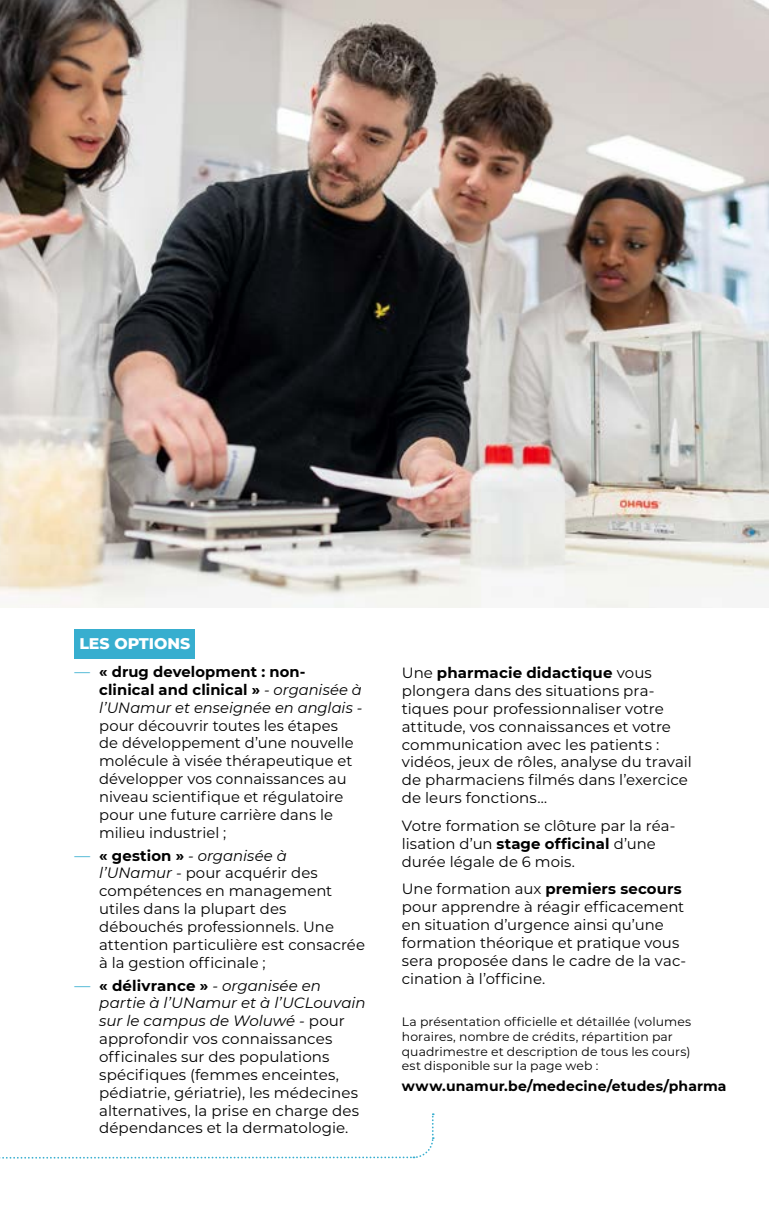
<style>
.page{position:relative;width:769px;height:1216px;background:#fff}
.page>*{position:absolute;margin:0;border:0;box-sizing:border-box;transform-origin:0 0}
.t1{font:800 15.75px "Montserrat";color:#fff}
.t2{font:14.88px/17.8px "Montserrat";color:#000}
.t3{font:700 14.88px/17.8px "Montserrat";letter-spacing:.005em;color:#000}
.t4{font:700 14px "Montserrat";letter-spacing:.01em;color:#000}
.t5{font:12.25px/14.7px "Montserrat";letter-spacing:.01em;color:#000}
.s1{font-weight:400;font-size:15.75px;color:#37aecf}
.s2{font-weight:400;font-style:italic}
.s3{font-size:15.75px;color:#37aecf}
.s4{font-weight:700}
.s5{font-style:italic}
</style>
<div class="page">
<img style="left:0;top:0;width:769px;height:608px">
<div style="left:74px;top:629px;width:121px;height:29px;background:#37aecf"></div>
<svg style="left:0;top:1113px;width:435px;height:46px"></svg>
<p class="t1" style="left:79px;top:632px;width:113px">LES OPTIONS</p>
<p class="t3" style="left:99px;top:662px;width:265px;text-indent:-25px"><span class="s1">—</span> « drug development : non&shy;clinical and clinical » <span class="s2">- organisée à l’UNamur et enseignée en anglais -</span></p>
<p class="t2" style="left:99px;top:715px;width:256px">pour découvrir toutes les étapes de développement d’une nouvelle molécule à visée thérapeutique et développer vos connaissances au niveau scientifique et régulatoire pour une future carrière dans le milieu industriel ;</p>
<p class="t2" style="left:99px;top:845px;width:267px;text-indent:-25px"><span class="s3">—</span> <span class="s4">« gestion »</span> <span class="s5">- organisée à<br>l’UNamur -</span> pour acquérir des compétences en management utiles dans la plupart des débouchés professionnels. Une attention particulière est consacrée à la gestion officinale ;</p>
<p class="t2" style="left:99px;top:975px;width:268px;text-indent:-25px"><span class="s3">—</span> <span class="s4">« délivrance »</span> <span class="s5">- organisée en partie à l’UNamur et à l’UCLouvain sur le campus de Woluwé -</span> pour approfondir vos connaissances officinales sur des populations spécifiques (femmes enceintes, pédiatrie, gériatrie), les médecines alternatives, la prise en charge des dépendances et la dermatologie.</p>
<p class="t2" style="left:402px;top:663px;width:291px">Une <span class="s4">pharmacie didactique</span> vous plongera dans des situations pra&shy;tiques pour professionnaliser votre attitude, vos connaissances et votre communication avec les patients : vidéos, jeux de rôles, analyse du travail de pharmaciens filmés dans l’exercice de leurs fonctions…</p>
<p class="t2" style="left:402px;top:816px;width:275px">Votre formation se clôture par la réa&shy;lisation d’un <span class="s4">stage officinal</span> d’une durée légale de 6 mois.</p>
<p class="t2" style="left:402px;top:879px;width:286px">Une formation aux <span class="s4">premiers secours </span>pour apprendre à réagir efficacement en situation d’urgence ainsi qu’une formation théorique et pratique vous sera proposée dans le cadre de la vac&shy;cination à l’officine.</p>
<p class="t5" style="left:402px;top:1014px;width:291px">La présentation officielle et détaillée (volumes horaires, nombre de crédits, répartition par quadrimestre et description de tous les cours) est disponible sur la page web :</p>
<p class="t4" style="left:402px;top:1076px;width:326px">www.unamur.be/medecine/etudes/pharma</p>
</div>
